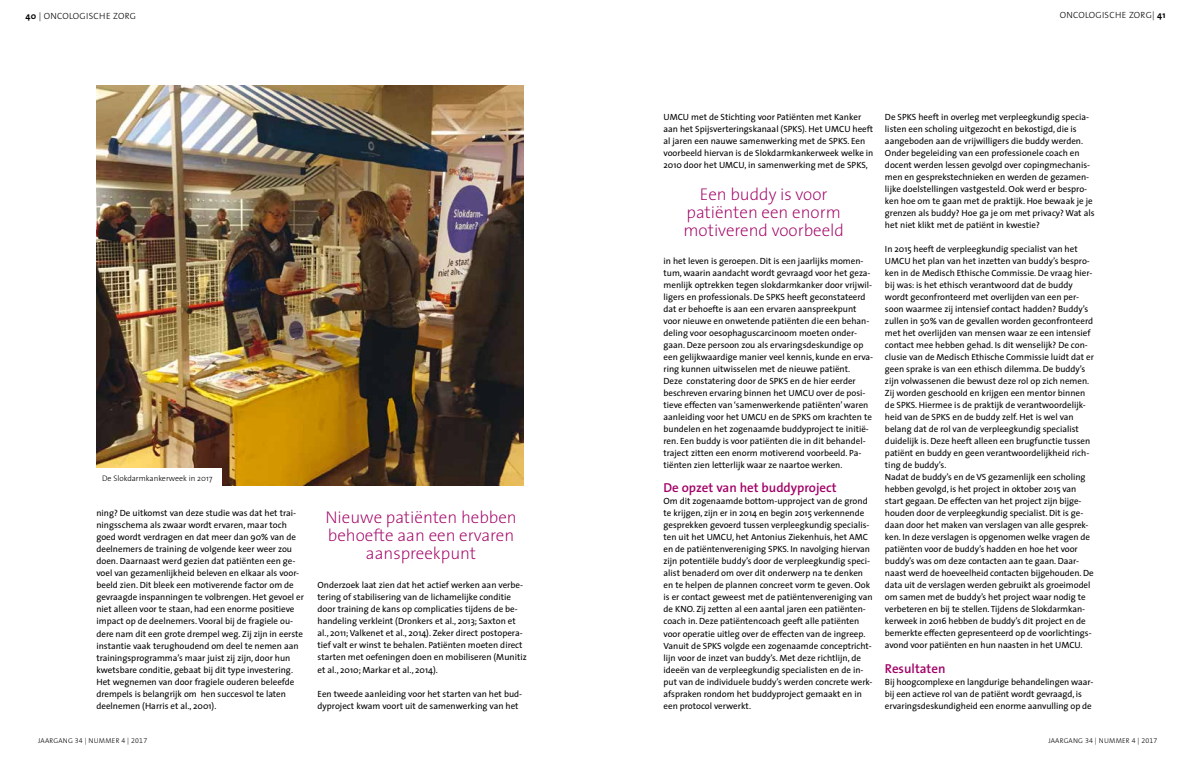
<style>
.page{position:relative;width:1191px;height:766px;background:#fff}
.page>*{position:absolute;margin:0;border:0;box-sizing:border-box;transform-origin:0 0}
.t1{font:200 17px/18px "The Sans";color:#a20066;text-align:center}
.t2{font:600 13px "The Sans";color:#a20066}
.t3{font:9px/12px "The Sans";color:#000}
.t4{font:300 9px "The Sans";letter-spacing:.03em;color:#000}
.t5{font:300 8px "The Sans";color:#000}
.t6{font:300 7px "The Sans";letter-spacing:.03em;color:#000}
.s1{font-weight:700}
.s2{font-family:"The Sans Light Expert";font-weight:400}
</style>
<div class="page">
<img style="left:96px;top:85px;width:427px;height:400px">
<div style="left:94px;top:468px;width:128px;height:22px;background:#fff"></div>
<p class="t4" style="left:26px;top:9px;width:112px"><span class="s1">40</span> | ONCOLOGISCHE ZORG</p>
<p class="t4" style="left:1059px;top:7px;width:107px">ONCOLOGISCHE ZORG| <span class="s1">41</span></p>
<p class="t5" style="left:102px;top:471px;width:112px">De Slokdarmkankerweek in 2017</p>
<p class="t3" style="left:96px;top:507px;width:209px">ning? De uitkomst van deze studie was dat het trai&shy;ningsschema als zwaar wordt ervaren, maar toch goed wordt verdragen en dat meer dan 90% van de deelnemers de training de volgende keer weer zou doen. Daarnaast werd gezien dat patiënten een ge&shy;voel van gezamenlijkheid beleven en elkaar als voor&shy;beeld zien. Dit bleek een motiverende factor om de gevraagde inspanningen te volbrengen. Het gevoel er niet alleen voor te staan, had een enorme positieve impact op de deelnemers. Vooral bij de fragiele ou&shy;dere nam dit een grote drempel weg. Zij zijn in eerste instantie vaak terughoudend om deel te nemen aan trainingsprogramma’s maar juist zij zijn, door hun kwetsbare conditie, gebaat bij dit type investering.<br>Het wegnemen van door fragiele ouderen beleefde drempels is belangrijk om hen succesvol te laten deelnemen (Harris et al., 2001).</p>
<h1 class="t1" style="left:325px;top:507px;width:193px">Nieuwe patiënten hebben behoefte aan een ervaren aanspreekpunt</h1>
<p class="t3" style="left:317px;top:579px;width:211px">Onderzoek laat zien dat het actief werken aan verbe&shy;tering of stabilisering van de lichamelijke conditie door training de kans op complicaties tijdens de be&shy;handeling verkleint (Dronkers et al., 2013; Saxton et al., 2011; Valkenet et al., 2014). Zeker direct postopera&shy;tief valt er winst te behalen. Patiënten moeten direct starten met oefeningen doen en mobiliseren (Munitiz et al., 2010; Markar et al., 2014).</p>
<p class="t3" style="left:317px;top:687px;width:206px">Een tweede aanleiding voor het starten van het bud&shy;dyproject kwam voort uit de samenwerking van het</p>
<p class="t3" style="left:663px;top:111px;width:211px">UMCU met de Stichting voor Patiënten met Kanker aan het Spijsverteringskanaal (SPKS). Het UMCU heeft al jaren een nauwe samenwerking met de SPKS. Een voorbeeld hiervan is de Slokdarmkankerweek welke in 2010 door het UMCU, in samenwerking met de SPKS,</p>
<h1 class="t1" style="left:683px;top:185px;width:162px">Een buddy is voor patiënten een enorm motiverend voorbeeld</h1>
<p class="t3" style="left:663px;top:255px;width:211px">in het leven is geroepen. Dit is een jaarlijks momen&shy;tum, waarin aandacht wordt gevraagd voor het geza&shy;menlijk optrekken tegen slokdarmkanker door vrijwil&shy;ligers en professionals. De SPKS heeft geconstateerd dat er behoefte is aan een ervaren aanspreekpunt voor nieuwe en onwetende patiënten die een behan&shy;deling voor oesophaguscarcinoom moeten onder&shy;gaan. Deze persoon zou als ervaringsdeskundige op een gelijkwaardige manier veel kennis, kunde en erva&shy;ring kunnen uitwisselen met de nieuwe patiënt.<br>Deze constatering door de SPKS en de hier eerder beschreven ervaring binnen het UMCU over de posi&shy;tieve effecten van ‘samenwerkende patiënten’ waren aanleiding voor het UMCU en de SPKS om krachten te bundelen en het zogenaamde buddyproject te initië&shy;ren. Een buddy is voor patiënten die in dit behandel&shy;traject zitten een enorm motiverend voorbeeld. Pa&shy;tiënten zien letterlijk waar ze naartoe werken.</p>
<h2 class="t2" style="left:663px;top:477px;width:175px">De opzet van het buddyproject</h2>
<p class="t3" style="left:663px;top:495px;width:210px">Om dit zogenaamde bottom-upproject van de grond te krijgen, zijn er in 2014 en begin 2015 verkennende gesprekken gevoerd tussen verpleegkundig specialis&shy;ten uit het UMCU, het Antonius Ziekenhuis, het AMC en de patiëntenvereniging SPKS. In navolging hiervan zijn potentiële buddy’s door de verpleegkundig speci&shy;alist benaderd om over dit onderwerp na te denken en te helpen de plannen concreet vorm te geven. Ook is er contact geweest met de patiëntenvereniging van de KNO. Zij zetten al een aantal jaren een patiënten&shy;coach in. Deze patiëntencoach geeft alle patiënten voor operatie uitleg over de effecten van de ingreep.<br>Vanuit de SPKS volgde een zogenaamde conceptricht&shy;lijn voor de inzet van buddy’s. Met deze richtlijn, de ideeën van de verpleegkundig specialisten en de in&shy;put van de individuele buddy’s werden concrete werk&shy;afspraken rondom het buddyproject gemaakt en in een protocol verwerkt.</p>
<p class="t3" style="left:885px;top:111px;width:211px">De SPKS heeft in overleg met verpleegkundig specia&shy;listen een scholing uitgezocht en bekostigd, die is aangeboden aan de vrijwilligers die buddy werden.<br>Onder begeleiding van een professionele coach en docent werden lessen gevolgd over copingmechanis&shy;men en gesprekstechnieken en werden de gezamen&shy;lijke doelstellingen vastgesteld. Ook werd er bespro&shy;ken hoe om te gaan met de praktijk. Hoe bewaak je je grenzen als buddy? Hoe ga je om met privacy? Wat als het niet klikt met de patiënt in kwestie?</p>
<p class="t3" style="left:885px;top:243px;width:210px">In 2015 heeft de verpleegkundig specialist van het UMCU het plan van het inzetten van buddy’s bespro&shy;ken in de Medisch Ethische Commissie. De vraag hier&shy;bij was: is het ethisch verantwoord dat de buddy wordt geconfronteerd met overlijden van een per&shy;soon waarmee zij intensief contact hadden? Buddy’s zullen in 50% van de gevallen worden geconfronteerd met het overlijden van mensen waar ze een intensief contact mee hebben gehad. Is dit wenselijk? De con&shy;clusie van de Medisch Ethische Commissie luidt dat er geen sprake is van een ethisch dilemma. De buddy’s zijn volwassenen die bewust deze rol op zich nemen.<br>Zij worden geschoold en krijgen een mentor binnen de SPKS. Hiermee is de praktijk de verantwoordelijk&shy;heid van de SPKS en de buddy zelf. Het is wel van belang dat de rol van de verpleegkundig specialist duidelijk is. Deze heeft alleen een brugfunctie tussen patiënt en buddy en geen verantwoordelijkheid rich&shy;ting de buddy’s.<br>Nadat de buddy’s en de VS gezamenlijk een scholing hebben gevolgd, is het project in oktober 2015 van start gegaan. De effecten van het project zijn bijge&shy;houden door de verpleegkundig specialist. Dit is ge&shy;daan door het maken van verslagen van alle gesprek&shy;ken. In deze verslagen is opgenomen welke vragen de patiënten voor de buddy’s hadden en hoe het voor buddy’s was om deze contacten aan te gaan. Daar&shy;naast werd de hoeveelheid contacten bijgehouden. De data uit de verslagen werden gebruikt als groeimodel om samen met de buddy’s het project waar nodig te verbeteren en bij te stellen. Tijdens de Slokdarmkan&shy;kerweek in 2016 hebben de buddy’s dit project en de bemerkte effecten gepresenteerd op de voorlichtings&shy;avond voor patiënten en hun naasten in het UMCU.</p>
<h2 class="t2" style="left:885px;top:657px;width:62px">Resultaten</h2>
<p class="t3" style="left:885px;top:675px;width:210px">Bij hoogcomplexe en langdurige behandelingen waar&shy;bij een actieve rol van de patiënt wordt gevraagd, is ervaringsdeskundigheid een enorme aanvulling op de</p>
<p class="t6" style="left:38px;top:734px;width:110px">JAARGANG <span class="s2">34</span> | NUMMER <span class="s2">4</span> | <span class="s2">2017</span></p>
<p class="t6" style="left:1048px;top:734px;width:110px">JAARGANG <span class="s2">34</span> | NUMMER <span class="s2">4</span> | <span class="s2">2017</span></p>
</div>
